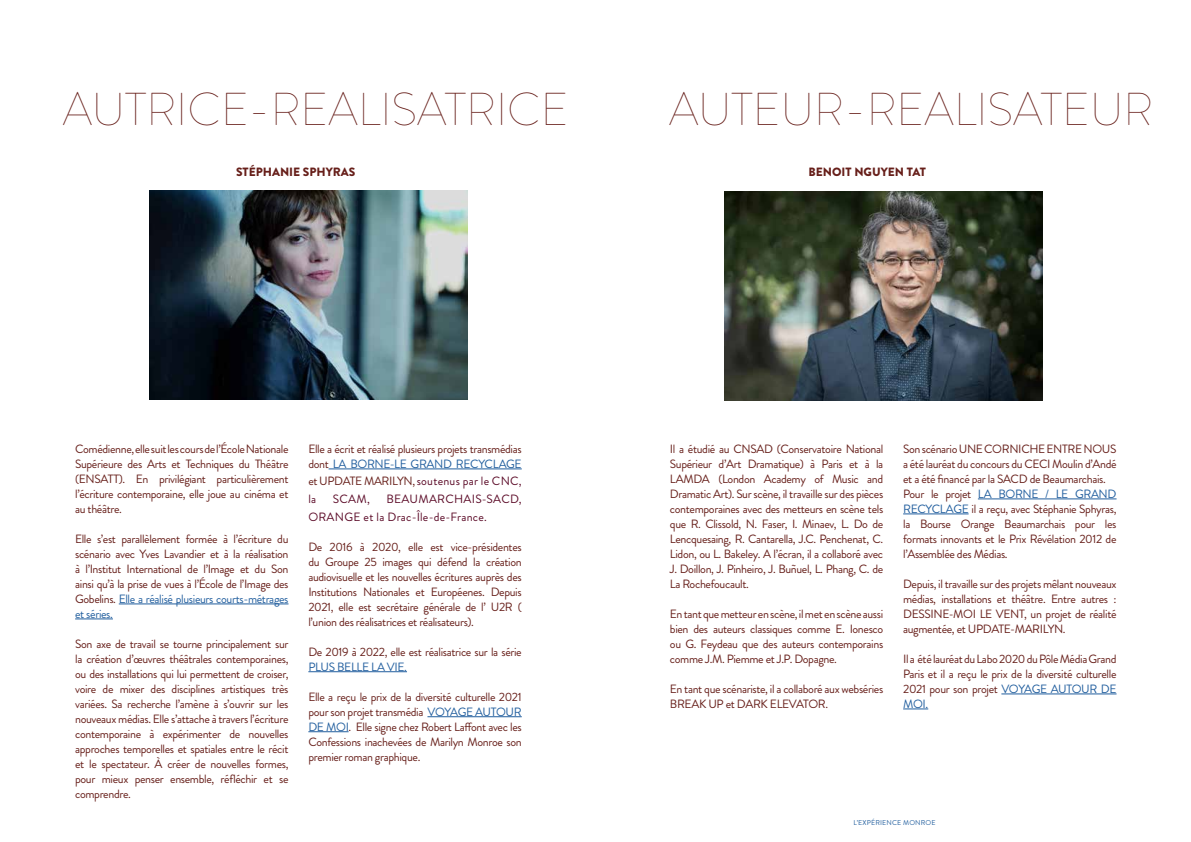
<style>
.page{position:relative;width:1191px;height:842px;background:#fff}
.page>*{position:absolute;margin:0;border:0;box-sizing:border-box;transform-origin:0 0}
.t1{font:100 46px "Brandon Grotesque";color:#671f1a}
.t2{font:12px/15px "Brandon Grotesque";letter-spacing:-.03em;color:#671f1a;text-align:justify}
.t3{font:12px/17.6px "Brandon Grotesque";letter-spacing:.02em;color:#5b0a27}
.t4{font:900 12px "Brandon Grotesque";color:#671f1a}
.t5{font:12px "Brandon Grotesque";letter-spacing:-.03em;color:#215e9e}
.t6{font:7px "Brandon Grotesque";letter-spacing:.02em;color:#215e9e}
.s1{color:#215e9e}
.s2{color:#671f1a}
</style>
<div class="page">
<img style="left:149px;top:191px;width:318px;height:208px">
<img style="left:724px;top:192px;width:318px;height:208px">
<hr style="left:119px;top:604px;width:169px;height:1px;background:#215e9e">
<hr style="left:75px;top:619px;width:38px;height:1px;background:#215e9e">
<hr style="left:328px;top:469px;width:194px;height:1px;background:#215e9e">
<hr style="left:308px;top:671px;width:99px;height:1px;background:#215e9e">
<hr style="left:427px;top:716px;width:95px;height:1px;background:#215e9e">
<hr style="left:308px;top:731px;width:40px;height:1px;background:#215e9e">
<hr style="left:978px;top:499px;width:138px;height:1px;background:#215e9e">
<hr style="left:903px;top:514px;width:65px;height:1px;background:#215e9e">
<hr style="left:1001px;top:694px;width:115px;height:1px;background:#215e9e">
<svg style="left:903px;top:709px;width:25px;height:1px"></svg>
<h1 class="t1" style="left:63px;top:78px;width:507px">AUTRICE-REALISATRICE</h1>
<p class="t4" style="left:236px;top:163px;width:121px">STÉPHANIE SPHYRAS</p>
<h1 class="t1" style="left:669px;top:78px;width:486px">AUTEUR-REALISATEUR</h1>
<p class="t4" style="left:808px;top:163px;width:119px">BENOIT NGUYEN TAT</p>
<p class="t2" style="left:75px;top:441px;width:215px">Comédienne, elle suit les cours de l’École Nationale Supérieure des Arts et Techniques du Théâtre (ENSATT). En privilégiant particulièrement l’écriture contemporaine, elle joue au cinéma et au théâtre.</p>
<p class="t2" style="left:75px;top:531px;width:215px">Elle s’est parallèlement formée à l’écriture du scénario avec Yves Lavandier et à la réalisation à l’Institut International de l’Image et du Son ainsi qu’à la prise de vues à l’École de l’Image des Gobelins. <span class="s1">Elle a réalisé plusieurs courts-métrages et séries.</span></p>
<p class="t2" style="left:75px;top:636px;width:215px">Son axe de travail se tourne principalement sur la création d’œuvres théâtrales contemporaines, ou des installations qui lui permettent de croiser, voire de mixer des disciplines artistiques très variées. Sa recherche l’amène à s’ouvrir sur les nouveaux médias. Elle s’attache à travers l’écriture contemporaine à expérimenter de nouvelles approches temporelles et spatiales entre le récit et le spectateur. À créer de nouvelles formes, pour mieux penser ensemble, réfléchir et se comprendre.</p>
<p class="t2" style="left:308px;top:441px;width:215px">Elle a écrit et réalisé plusieurs projets transmédias dont <span class="s1">LA BORNE-LE GRAND RECYCLAGE</span></p>
<p class="t3" style="left:308px;top:473px;width:215px"><span class="s2">et UPDATE MARILYN,</span> soutenus par le CNC, la</p>
<p class="t3" style="left:308px;top:490px;width:215px;text-indent:78px">BEAUMARCHAIS-SACD,<br>ORANGE et la Drac-Île-de-France.</p>
<p class="t2" style="left:308px;top:539px;width:215px">De 2016 à 2020, elle est vice-présidentes du Groupe 25 images qui défend la création audiovisuelle et les nouvelles écritures auprès des Institutions Nationales et Européenes. Depuis 2021, elle est secrétaire générale de l’ U2R ( l’union des réalisatrices et réalisateurs).</p>
<p class="t2" style="left:308px;top:644px;width:215px">De 2019 à 2022, elle est réalisatrice sur la série</p>
<p class="t5" style="left:308px;top:658px;width:100px">PLUS BELLE LA VIE.</p>
<p class="t2" style="left:308px;top:689px;width:215px">Elle a reçu le prix de la diversité culturelle 2021 pour son projet transmédia <span class="s1">VOYAGE AUTOUR DE MOI</span>. Elle signe chez Robert Laffont avec les Confessions inachevées de Marilyn Monroe son premier roman graphique.</p>
<p class="t3" style="left:333px;top:490px;width:38px">SCAM,</p>
<p class="t2" style="left:670px;top:441px;width:215px">Il a étudié au CNSAD (Conservatoire National Supérieur d’Art Dramatique) à Paris et à la LAMDA (London Academy of Music and Dramatic Art). Sur scène, il travaille sur des pièces contemporaines avec des metteurs en scène tels que R. Clissold, N. Faser, I. Minaev, L. Do de Lencquesaing, R. Cantarella, J.C. Penchenat, C.<br>Lidon, ou L. Bakeley. A l’écran, il a collaboré avec J. Doillon, J. Pinheiro, J. Buñuel, L. Phang, C. de La Rochefoucault.</p>
<p class="t2" style="left:670px;top:606px;width:215px">En tant que metteur en scène, il met en scène aussi bien des auteurs classiques comme E. Ionesco ou G. Feydeau que des auteurs contemporains comme J.M. Piemme et J.P. Dopagne.</p>
<p class="t2" style="left:670px;top:681px;width:215px">En tant que scénariste, il a collaboré aux webséries<br>BREAK UP et DARK ELEVATOR.</p>
<p class="t2" style="left:903px;top:441px;width:215px;text-align:left">Son scénario UNE CORNICHE ENTRE NOUS a été lauréat du concours du CECI Moulin d’Andé et a été financé par la SACD de Beaumarchais.<br>Pour le projet <span class="s1">LA BORNE / LE GRAND RECYCLAGE</span> il a reçu, avec Stéphanie Sphyras, la Bourse Orange Beaumarchais pour les formats innovants et le Prix Révélation 2012 de l’Assemblée des Médias.</p>
<p class="t2" style="left:903px;top:576px;width:215px">Depuis, il travaille sur des projets mêlant nouveaux médias, installations et théâtre. Entre autres :<br>DESSINE-MOI LE VENT, un projet de réalité augmentée, et UPDATE-MARILYN.</p>
<p class="t2" style="left:903px;top:651px;width:215px">Il a été lauréat du Labo 2020 du Pôle Média Grand Paris et il a reçu le prix de la diversité culturelle 2021 pour son projet <span class="s1">VOYAGE AUTOUR DE MOI.</span></p>
<p class="t6" style="left:853px;top:818px;width:84px">L’EXPÉRIENCE MONROE</p>
</div>
